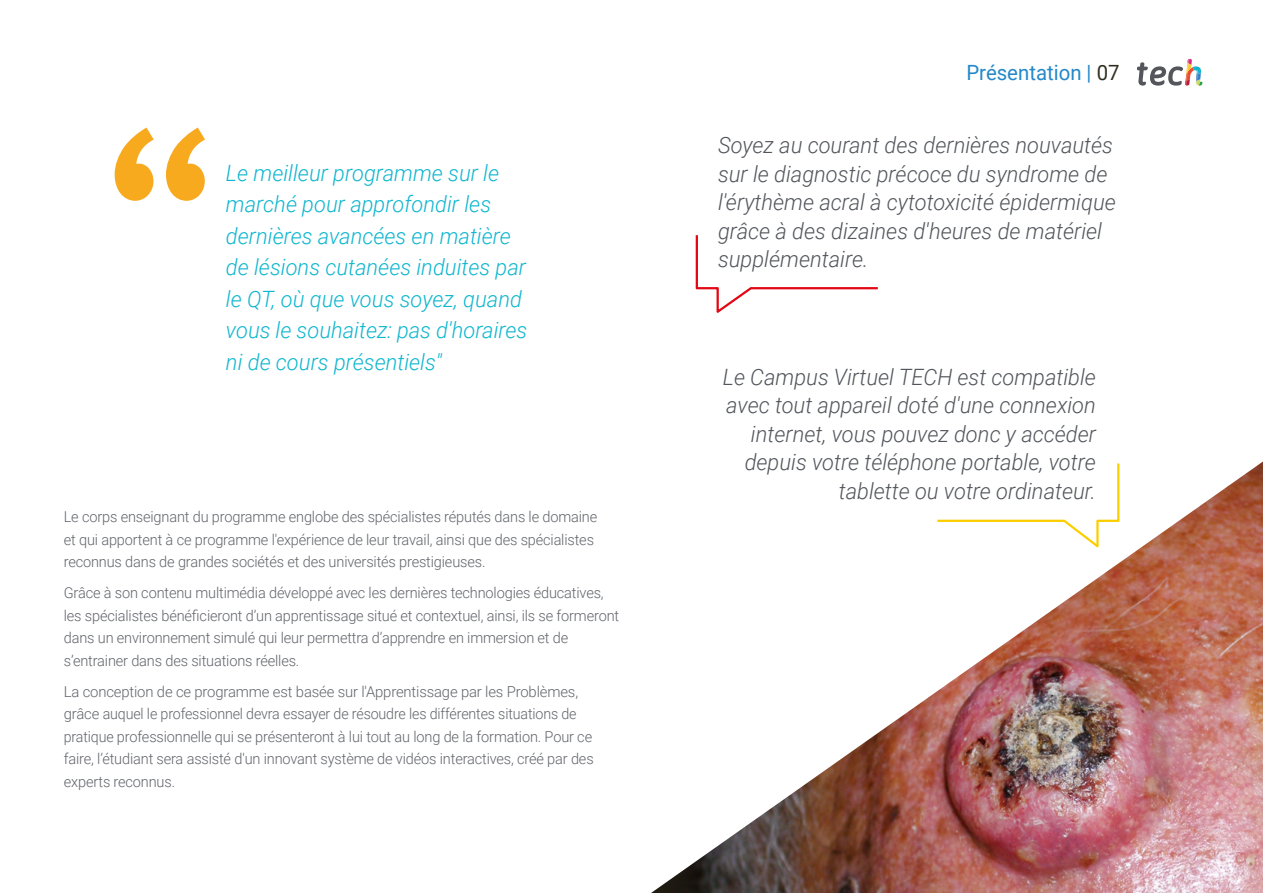
<style>
.page{position:relative;width:1263px;height:893px;background:#fff}
.page>*{position:absolute;margin:0;border:0;box-sizing:border-box;transform-origin:0 0}
.t1{font:italic 300 22.5px/28.5px "Roboto";color:#52555b;text-align:right}
.t2{font:italic 300 22.5px/31.5px "Roboto";color:#0fb6cf}
.t3{font:21px "Roboto";color:#2488c9}
.t4{font:300 15px/22.5px "Roboto";letter-spacing:-.01em;color:#61646a}
.s1{color:#312e20}
</style>
<div class="page">
<svg style="left:115px;top:128px;width:90px;height:73px"></svg>
<img style="left:651px;top:461px;width:612px;height:432px">
<svg style="left:1137px;top:59px;width:65px;height:27px"></svg>
<svg style="left:935px;top:461px;width:185px;height:90px"></svg>
<svg style="left:695px;top:235px;width:183px;height:78px"></svg>
<h1 class="t2" style="left:226px;top:156px;width:303px">Le meilleur programme sur le marché pour approfondir les dernières avancées en matière de lésions cutanées induites par le QT, où que vous soyez, quand vous le souhaitez: pas d'horaires ni de cours présentiels"</h1>
<p class="t4" style="left:64px;top:505px;width:535px">Le corps enseignant du programme englobe des spécialistes réputés dans le domaine et qui apportent à ce programme l'expérience de leur travail, ainsi que des spécialistes reconnus dans de grandes sociétés et des universités prestigieuses.</p>
<p class="t4" style="left:64px;top:581px;width:557px">Grâce à son contenu multimédia développé avec les dernières technologies éducatives, les spécialistes bénéficieront d’un apprentissage situé et contextuel, ainsi, ils se formeront dans un environnement simulé qui leur permettra d’apprendre en immersion et de s’entrainer dans des situations réelles.</p>
<p class="t4" style="left:64px;top:679px;width:531px">La conception de ce programme est basée sur l'Apprentissage par les Problèmes, grâce auquel le professionnel devra essayer de résoudre les différentes situations de pratique professionnelle qui se présenteront à lui tout au long de la formation. Pour ce faire, l’étudiant sera assisté d'un innovant système de vidéos interactives, créé par des experts reconnus.</p>
<h2 class="t3" style="left:966px;top:57px;width:155px">Présentation | <span class="s1">07</span></h2>
<h1 class="t1" style="left:718px;top:130px;width:399px;text-align:left">Soyez au courant des dernières nouvautés sur le diagnostic précoce du syndrome de l'érythème acral à cytotoxicité épidermique grâce à des dizaines d'heures de matériel supplémentaire.</h1>
<h1 class="t1" style="left:723px;top:361px;width:375px">Le Campus Virtuel TECH est compatible avec tout appareil doté d'une connexion internet, vous pouvez donc y accéder depuis votre téléphone portable, votre tablette ou votre ordinateur.</h1>
</div>
